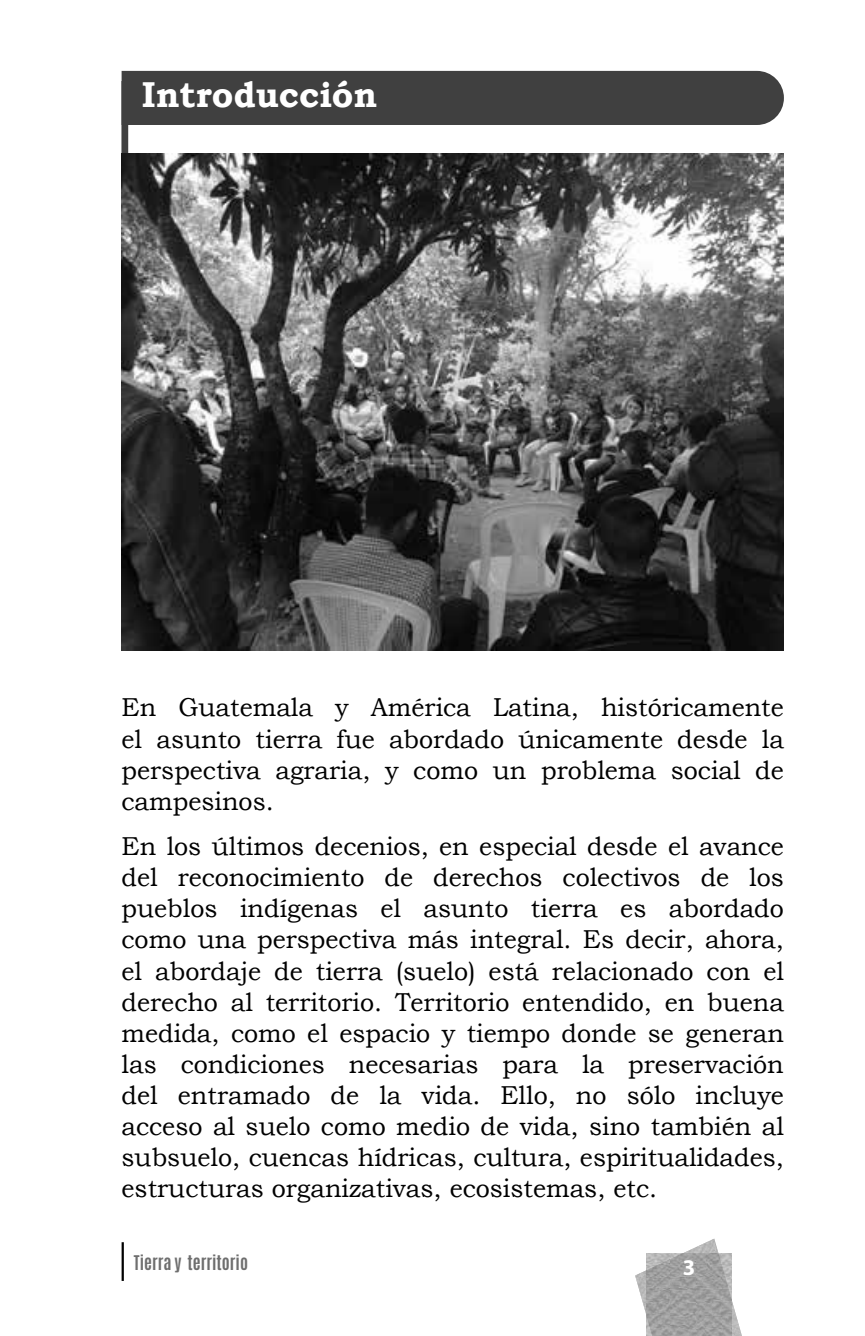
<style>
.page{position:relative;width:865px;height:1336px;background:#fff}
.page>*{position:absolute;margin:0;border:0;box-sizing:border-box;transform-origin:0 0}
.t1{font:700 36px "Bookman Old Style";color:#fff}
.t2{font:700 31.5px "Myriad Arabic";color:#fff}
.t3{font:25.88px/31.1px "Bookman Old Style";color:#000;text-align:justify}
.t4{font:700 16.88px "Antonio";color:#6e6e6e}
</style>
<div class="page">
<img style="left:635px;top:1238px;width:107px;height:98px">
<img style="left:646px;top:1254px;width:85px;height:82px">
<hr style="left:122px;top:1242px;width:2px;height:39px;background:#000">
<div style="left:122px;top:71px;width:661px;height:54px;background:#404040"></div>
<div style="left:121px;top:81px;width:7px;height:74px;background:#404040"></div>
<img style="left:122px;top:154px;width:661px;height:496px">
<h1 class="t1" style="left:142px;top:68px;width:237px">Introducción</h1>
<p class="t3" style="left:122px;top:692px;width:663px">En Guatemala y América Latina, históricamente el asunto tierra fue abordado únicamente desde la perspectiva agraria, y como un problema social de campesinos.</p>
<p class="t3" style="left:122px;top:831px;width:663px">En los últimos decenios, en especial desde el avance del reconocimiento de derechos colectivos de los pueblos indígenas el asunto tierra es abordado como una perspectiva más integral. Es decir, ahora, el abordaje de tierra (suelo) está relacionado con el derecho al territorio. Territorio entendido, en buena medida, como el espacio y tiempo donde se generan las condiciones necesarias para la preservación del entramado de la vida. Ello, no sólo incluye acceso al suelo como medio de vida, sino también al subsuelo, cuencas hídricas, cultura, espiritualidades, estructuras organizativas, ecosistemas, etc.</p>
<p class="t4" style="left:134px;top:1249px;width:115px">Tierra y territorio</p>
<p class="t2" style="left:682px;top:1245px;width:14px">3</p>
</div>
